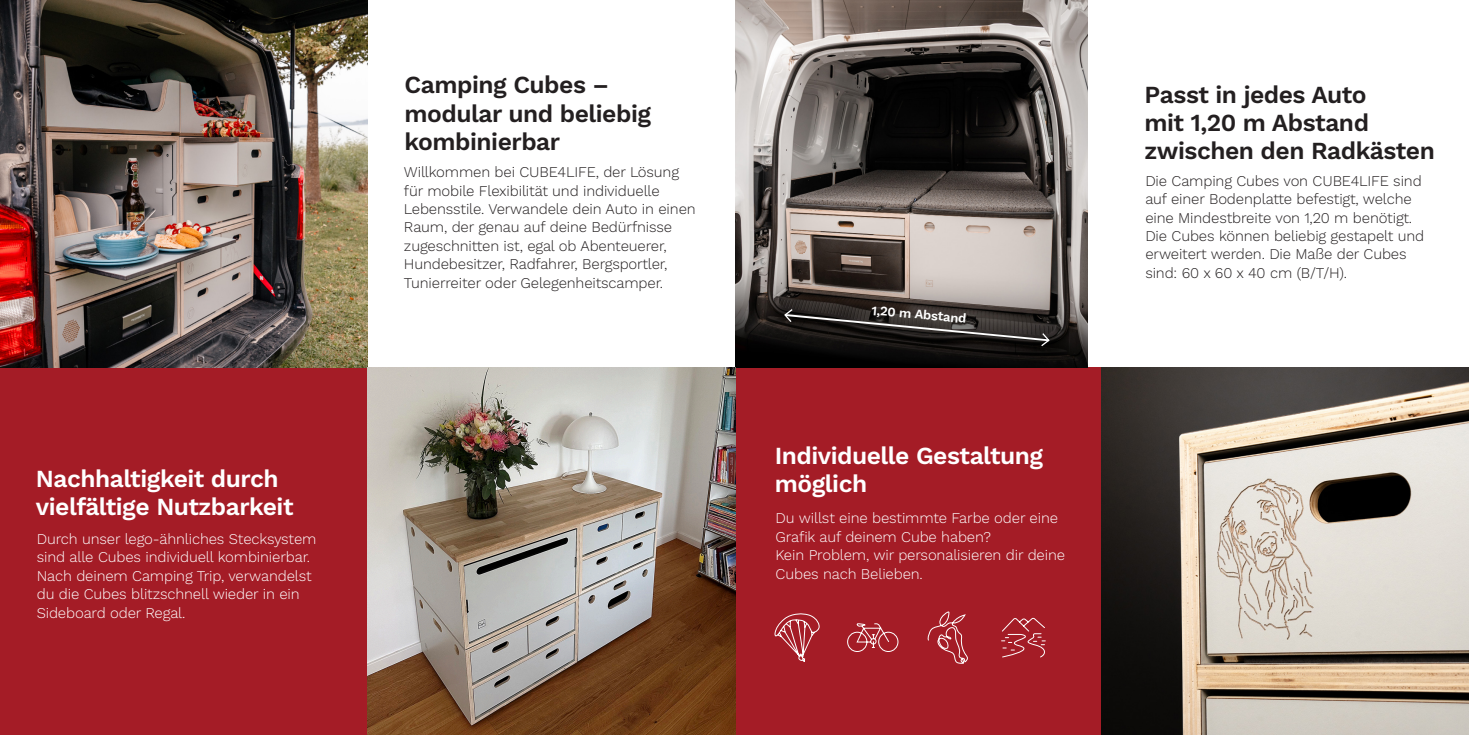
<style>
.page{position:relative;width:1469px;height:735px;background:#fff}
.page>*{position:absolute;margin:0;border:0;box-sizing:border-box;transform-origin:0 0}
.t1{font:600 24.5px/28px "Work Sans";letter-spacing:-.02em;color:#231f20}
.t2{font:600 24.5px/28px "Work Sans";letter-spacing:-.02em;color:#fff}
.t3{font:300 14.88px/18.4px "Work Sans";letter-spacing:-.01em;color:#231f20}
.t4{font:300 14.88px/18.4px "Work Sans";letter-spacing:-.01em;color:#fff}
.t5{font:600 13.12px "Work Sans";color:#fff}
</style>
<div class="page">
<div style="left:0;top:367px;width:370px;height:367px;background:#a41c26"></div>
<div style="left:734px;top:367px;width:367px;height:367px;background:#a41c26"></div>
<img style="left:0;top:0;width:367px;height:367px">
<img style="left:735px;top:0;width:352px;height:367px">
<img style="left:367px;top:367px;width:368px;height:367px">
<img style="left:1101px;top:367px;width:367px;height:367px">
<svg style="left:774px;top:613px;width:46px;height:49px"></svg>
<svg style="left:927px;top:611px;width:40px;height:52px"></svg>
<svg style="left:847px;top:623px;width:51px;height:28px"></svg>
<svg style="left:1001px;top:617px;width:45px;height:40px"></svg>
<svg style="left:783px;top:307px;width:267px;height:40px;background:#302d2b"></svg>
<h1 class="t2" style="left:36px;top:465px;width:259px">Nachhaltigkeit durch vielfältige Nutzbarkeit</h1>
<p class="t4" style="left:37px;top:530px;width:281px">Durch unser lego-ähnliches Stecksystem sind alle Cubes individuell kombinierbar.<br>Nach deinem Camping Trip, verwandelst du die Cubes blitzschnell wieder in ein Sideboard oder Regal.</p>
<h1 class="t1" style="left:404px;top:72px;width:248px">Camping Cubes – modular und beliebig kombinierbar</h1>
<p class="t3" style="left:404px;top:163px;width:293px">Willkommen bei CUBE4LIFE, der Lösung für mobile Flexibilität und individuelle Lebensstile. Verwandele dein Auto in einen Raum, der genau auf deine Bedürfnisse zugeschnitten ist, egal ob Abenteuerer, Hundebesitzer, Radfahrer, Bergsportler, Tunierreiter oder Gelegenheitscamper.</p>
<p class="t5" style="left:872px;top:302px;width:97px;rotate:5deg">1,20 m Abstand</p>
<h1 class="t2" style="left:774px;top:443px;width:270px">Individuelle Gestaltung möglich</h1>
<p class="t4" style="left:775px;top:509px;width:291px">Du willst eine bestimmte Farbe oder eine Grafik auf deinem Cube haben?<br>Kein Problem, wir personalisieren dir deine Cubes nach Belieben.</p>
<h1 class="t1" style="left:1144px;top:82px;width:292px">Passt in jedes Auto<br>mit 1,20 m Abstand zwischen den Radkästen</h1>
<p class="t3" style="left:1145px;top:172px;width:280px">Die Camping Cubes von CUBE4LIFE sind auf einer Bodenplatte befestigt, welche eine Mindestbreite von 1,20 m benötigt.<br>Die Cubes können beliebig gestapelt und erweitert werden. Die Maße der Cubes sind: 60 x 60 x 40 cm (B/T/H).</p>
</div>
